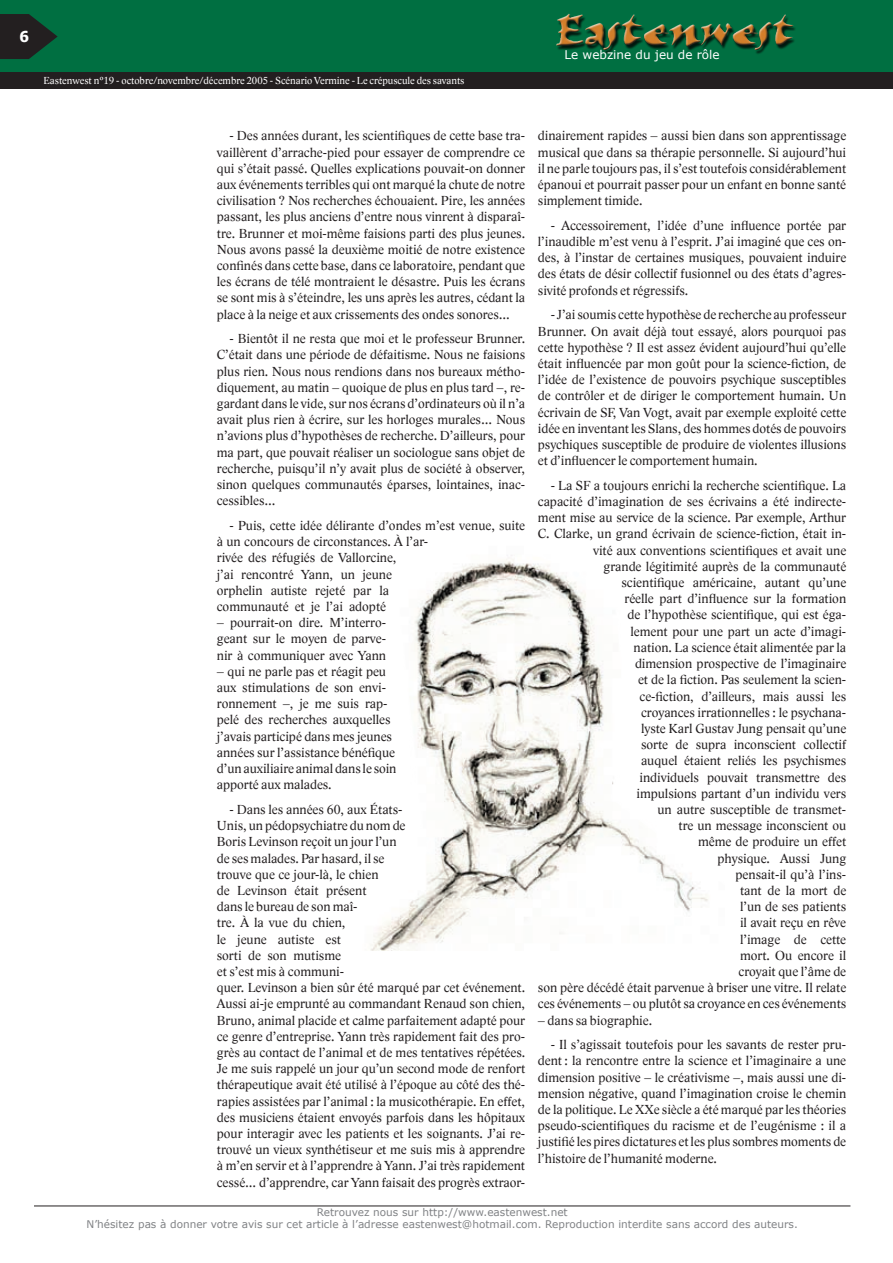
<style>
.page{position:relative;width:893px;height:1263px;background:#fff}
.page>*{position:absolute;margin:0;border:0;box-sizing:border-box;transform-origin:0 0}
.t1{font:700 15px "Tahoma";color:#fff}
.t2{font:13.5px/16.2px "Lido STFCE";color:#231f20;text-align:justify}
.t3{font:12px "Verdana";color:#fff}
.t4{font:10.5px/12.6px "Verdana";color:#808285;text-align:center}
.t5{font:10.5px "Lido STFCE";color:#fff}
</style>
<div class="page">
<div style="left:0;top:0;width:893px;height:72px;background:#006f41"></div>
<img style="left:556px;top:13px;width:239px;height:41px">
<div style="left:1px;top:72px;width:892px;height:17px;background:#231f20"></div>
<svg style="left:0;top:14px;width:58px;height:45px"></svg>
<hr style="left:34px;top:1205px;width:816px;height:1px;background:#231f20">
<img style="left:370px;top:555px;width:338px;height:396px">
<p class="t1" style="left:20px;top:26px;width:11px">6</p>
<p class="t5" style="left:43px;top:74px;width:423px">Eastenwest n°19 - octobre/novembre/décembre 2005 - Scénario Vermine - Le crépuscule des savants</p>
<p class="t3" style="left:564px;top:47px;width:157px">Le webzine du jeu de rôle</p>
<p class="t2" style="left:217px;top:128px;width:310px;text-indent:13px">- Des années durant, les scientifiques de cette base tra&shy;vaillèrent d’arrache-pied pour essayer de comprendre ce qui s’était passé. Quelles explications pouvait-on donner aux événements terribles qui ont marqué la chute de notre civilisation ? Nos recherches échouaient. Pire, les années passant, les plus anciens d’entre nous vinrent à disparaî&shy;tre. Brunner et moi-même faisions parti des plus jeunes.<br>Nous avons passé la deuxième moitié de notre existence confinés dans cette base, dans ce laboratoire, pendant que les écrans de télé montraient le désastre. Puis les écrans se sont mis à s’éteindre, les uns après les autres, cédant la place à la neige et aux crissements des ondes sonores…</p>
<p class="t2" style="left:217px;top:331px;width:310px;text-indent:13px">- Bientôt il ne resta que moi et le professeur Brunner.<br>C’était dans une période de défaitisme. Nous ne faisions plus rien. Nous nous rendions dans nos bureaux métho&shy;diquement, au matin – quoique de plus en plus tard –, re&shy;gardant dans le vide, sur nos écrans d’ordinateurs où il n’a avait plus rien à écrire, sur les horloges murales… Nous n’avions plus d’hypothèses de recherche. D’ailleurs, pour ma part, que pouvait réaliser un sociologue sans objet de recherche, puisqu’il n’y avait plus de société à observer, sinon quelques communautés éparses, lointaines, inac&shy;cessibles…</p>
<p class="t2" style="left:217px;top:517px;width:310px;text-align:left;text-indent:13px">- Puis, cette idée délirante d’ondes m’est venue, suite à un concours de circonstances. À l’ar-<br>rivée des réfugiés de Vallorcine,<br>j’ai rencontré Yann, un jeune<br>orphelin autiste rejeté par la<br>communauté et je l’ai adopté</p>
<p class="t2" style="left:217px;top:615px;width:171px">– pourrait-on dire. M’interro&shy;geant sur le moyen de parve&shy;nir à communiquer avec Yann</p>
<p class="t2" style="left:217px;top:663px;width:181px;text-align:left">– qui ne parle pas et réagit peu aux stimulations de son envi&shy;ronnement –, je me suis rap&shy;pelé des recherches auxquelles j’avais participé dans mes jeunes années sur l’assistance bénéfique d’un auxiliaire animal dans le soin apporté aux malades.</p>
<p class="t2" style="left:217px;top:801px;width:310px;text-align:left;text-indent:13px">- Dans les années 60, aux États-<br>Unis, un pédopsychiatre du nom de<br>Boris Levinson reçoit un jour l’un<br>de ses malades. Par hasard, il se<br>trouve que ce jour-là, le chien<br>de Levinson était présent<br>dans le bureau de son maî-<br>tre. À la vue du chien,<br>le jeune autiste est<br>sorti de son mutisme<br>et s’est mis à communi-<br>quer. Levinson a bien sûr été marqué par cet événement.<br>Aussi ai-je emprunté au commandant Renaud son chien, Bruno, animal placide et calme parfaitement adapté pour ce genre d’entreprise. Yann très rapidement fait des pro&shy;grès au contact de l’animal et de mes tentatives répétées.<br>Je me suis rappelé un jour qu’un second mode de renfort thérapeutique avait été utilisé à l’époque au côté des thé&shy;rapies assistées par l’animal : la musicothérapie. En effet, des musiciens étaient envoyés parfois dans les hôpitaux pour interagir avec les patients et les soignants. J’ai re&shy;trouvé un vieux synthétiseur et me suis mis à apprendre à m’en servir et à l’apprendre à Yann. J’ai très rapidement cessé… d’apprendre, car Yann faisait des progrès extraor-</p>
<p class="t2" style="left:538px;top:128px;width:310px">dinairement rapides – aussi bien dans son apprentissage musical que dans sa thérapie personnelle. Si aujourd’hui il ne parle toujours pas, il s’est toutefois considérablement épanoui et pourrait passer pour un enfant en bonne santé simplement timide.</p>
<p class="t2" style="left:538px;top:217px;width:310px;text-indent:13px">- Accessoirement, l’idée d’une influence portée par l’inaudible m’est venu à l’esprit. J’ai imaginé que ces on&shy;des, à l’instar de certaines musiques, pouvaient induire des états de désir collectif fusionnel ou des états d’agres&shy;sivité profonds et régressifs.</p>
<p class="t2" style="left:538px;top:307px;width:310px;text-indent:13px">- J’ai soumis cette hypothèse de recherche au professeur Brunner. On avait déjà tout essayé, alors pourquoi pas cette hypothèse ? Il est assez évident aujourd’hui qu’elle était influencée par mon goût pour la science-fiction, de l’idée de l’existence de pouvoirs psychique susceptibles de contrôler et de diriger le comportement humain. Un écrivain de SF, Van Vogt, avait par exemple exploité cette idée en inventant les Slans, des hommes dotés de pouvoirs psychiques susceptible de produire de violentes illusions et d’influencer le comportement humain.</p>
<p class="t2" style="left:538px;top:477px;width:310px;text-align:right">- La SF a toujours enrichi la recherche scientifique. La capacité d’imagination de ses écrivains a été indirecte&shy;ment mise au service de la science. Par exemple, Arthur C. Clarke, un grand écrivain de science-fiction, était in&shy;vité aux conventions scientifiques et avait une<br>grande légitimité auprès de la communauté scientifique américaine, autant qu’une<br>réelle part d’influence sur la formation<br>de l’hypothèse scientifique, qui est éga-<br>lement pour une part un acte d’imagi-<br>nation. La science était alimentée par la<br>dimension prospective de l’imaginaire<br>et de la fiction. Pas seulement la scien-<br>ce-fiction, d’ailleurs, mais aussi les<br>croyances irrationnelles : le psychana-<br>lyste Karl Gustav Jung pensait qu’une<br>sorte de supra inconscient collectif<br>auquel étaient reliés les psychismes<br>individuels pouvait transmettre des<br>impulsions partant d’un individu vers<br>un autre susceptible de transmet-<br>tre un message inconscient ou<br>même de produire un effet<br>physique. Aussi Jung<br>pensait-il qu’à l’ins-<br>tant de la mort de<br>l’un de ses patients<br>il avait reçu en rêve<br>l’image de cette<br>mort. Ou encore il<br>croyait que l’âme de<br>son père décédé était parvenue à briser une vitre. Il relate ces événements – ou plutôt sa croyance en ces événements</p>
<p class="t2" style="left:538px;top:1012px;width:116px">– dans sa biographie.</p>
<p class="t2" style="left:538px;top:1037px;width:310px;text-indent:13px">- Il s’agissait toutefois pour les savants de rester pru&shy;dent : la rencontre entre la science et l’imaginaire a une dimension positive – le créativisme –, mais aussi une di&shy;mension négative, quand l’imagination croise le chemin de la politique. Le XXe siècle a été marqué par les théories pseudo-scientifiques du racisme et de l’eugénisme : il a justifié les pires dictatures et les plus sombres moments de l’histoire de l’humanité moderne.</p>
<p class="t4" style="left:87px;top:1205px;width:713px">Retrouvez nous sur http://www.eastenwest.net<br>N’hésitez pas à donner votre avis sur cet article à l’adresse eastenwest@hotmail.com. Reproduction interdite sans accord des auteurs.</p>
</div>
